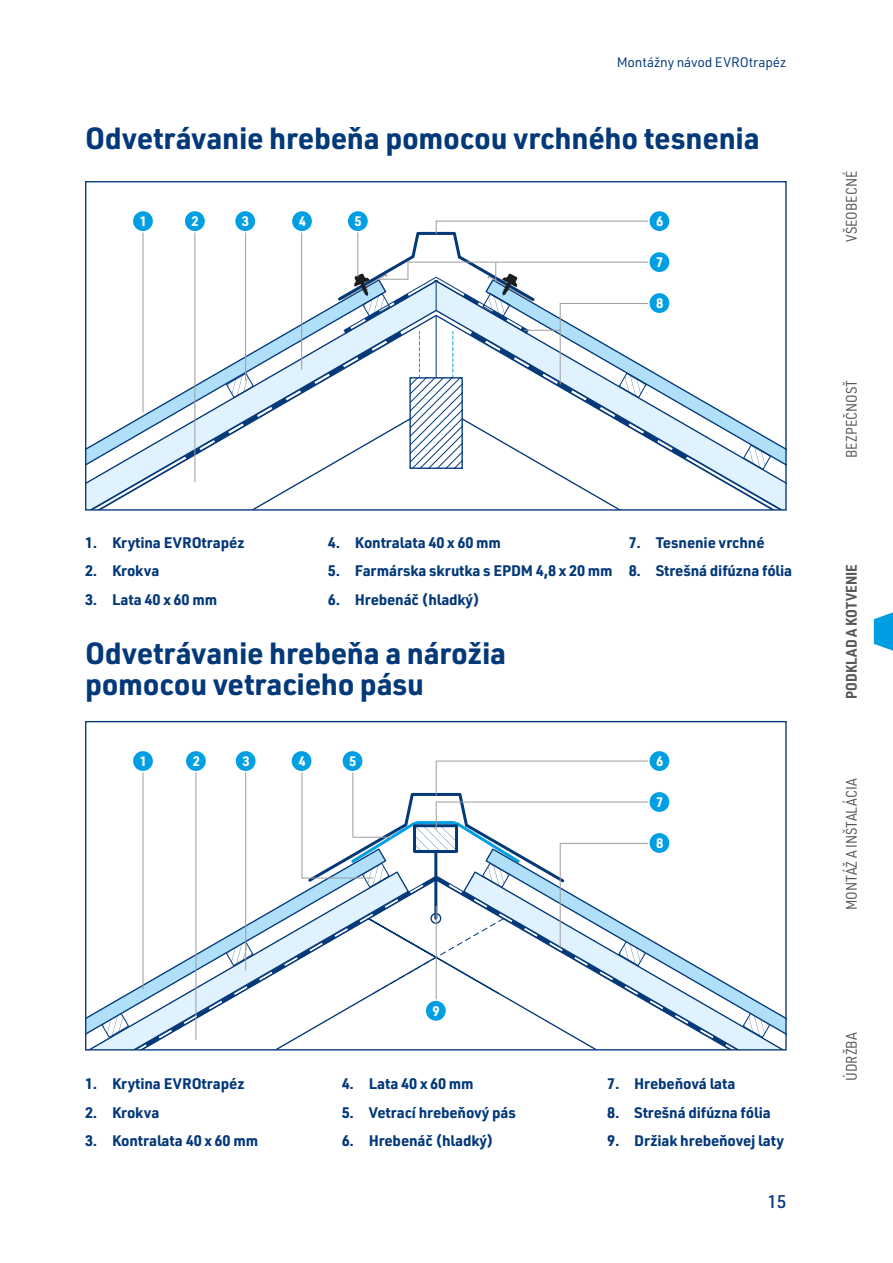
<style>
.page{position:relative;width:893px;height:1263px;background:#fff}
.page>*{position:absolute;margin:0;border:0;box-sizing:border-box;transform-origin:0 0}
.t1{font:700 30px/31.5px "URWDIN";letter-spacing:-.01em;color:#033879}
.t2{font:500 18px "URWDIN";color:#033879}
.t3{font:700 15px "URWDIN";letter-spacing:-.01em;color:#033879}
.t4{font:15px "URWDIN Semi Cond";color:#575756}
.t5{font:700 15px "URWDIN Semi Cond";letter-spacing:.005em;color:#575756}
.t6{font:13.5px "URWDIN";letter-spacing:-.01em;color:#033879}
.t7{font:700 13.5px "URWDIN";color:#fff}
</style>
<div class="page">
<svg style="left:874px;top:612px;width:19px;height:39px"></svg>
<svg style="left:142px;top:279px;width:441px;height:52px"></svg>
<svg style="left:87px;top:331px;width:698px;height:178px"></svg>
<svg style="left:300px;top:382px;width:16px;height:11px"></svg>
<svg style="left:271px;top:398px;width:16px;height:11px"></svg>
<svg style="left:242px;top:415px;width:16px;height:11px"></svg>
<svg style="left:214px;top:431px;width:16px;height:11px"></svg>
<svg style="left:185px;top:448px;width:16px;height:11px"></svg>
<svg style="left:618px;top:372px;width:29px;height:26px"></svg>
<svg style="left:743px;top:444px;width:28px;height:26px"></svg>
<svg style="left:226px;top:372px;width:28px;height:26px"></svg>
<hr style="left:143px;top:220px;width:1px;height:192px;background:#9d9d9d">
<hr style="left:194px;top:220px;width:1px;height:262px;background:#9d9d9d">
<hr style="left:245px;top:220px;width:1px;height:161px;background:#9d9d9d">
<hr style="left:301px;top:220px;width:1px;height:150px;background:#9d9d9d">
<hr style="left:436px;top:221px;width:225px;height:1px;background:#9d9d9d">
<hr style="left:408px;top:262px;width:251px;height:1px;background:#9d9d9d">
<hr style="left:560px;top:303px;width:101px;height:1px;background:#9d9d9d">
<hr style="left:524px;top:330px;width:37px;height:1px;background:#9d9d9d">
<div style="left:132px;top:210px;width:22px;height:22px;background:#009fe3;border-radius:50%"></div>
<div style="left:132px;top:210px;width:22px;height:22px;border:2px solid #fff;border-radius:50%"></div>
<div style="left:184px;top:210px;width:21px;height:22px;background:#009fe3;border-radius:50%"></div>
<div style="left:183px;top:210px;width:23px;height:22px;border:2px solid #fff;border-radius:50%"></div>
<div style="left:291px;top:210px;width:22px;height:22px;background:#009fe3;border-radius:50%"></div>
<div style="left:291px;top:210px;width:22px;height:22px;border:2px solid #fff;border-radius:50%"></div>
<div style="left:235px;top:210px;width:21px;height:22px;background:#009fe3;border-radius:50%"></div>
<div style="left:234px;top:210px;width:23px;height:22px;border:2px solid #fff;border-radius:50%"></div>
<div style="left:347px;top:210px;width:21px;height:22px;background:#009fe3;border-radius:50%"></div>
<div style="left:346px;top:210px;width:23px;height:22px;border:2px solid #fff;border-radius:50%"></div>
<div style="left:649px;top:210px;width:21px;height:22px;background:#009fe3;border-radius:50%"></div>
<div style="left:648px;top:210px;width:23px;height:22px;border:2px solid #fff;border-radius:50%"></div>
<div style="left:649px;top:251px;width:21px;height:22px;background:#009fe3;border-radius:50%"></div>
<div style="left:648px;top:251px;width:23px;height:22px;border:2px solid #fff;border-radius:50%"></div>
<div style="left:649px;top:292px;width:21px;height:22px;background:#009fe3;border-radius:50%"></div>
<div style="left:648px;top:292px;width:23px;height:22px;border:2px solid #fff;border-radius:50%"></div>
<hr style="left:560px;top:303px;width:1px;height:82px;background:#9d9d9d">
<svg style="left:328px;top:221px;width:216px;height:247px"></svg>
<hr style="left:378px;top:279px;width:30px;height:1px;background:#9d9d9d">
<svg style="left:500px;top:896px;width:285px;height:152px"></svg>
<svg style="left:87px;top:847px;width:285px;height:201px"></svg>
<hr style="left:143px;top:761px;width:1px;height:228px;background:#9d9d9d">
<hr style="left:196px;top:761px;width:1px;height:279px;background:#9d9d9d">
<hr style="left:245px;top:761px;width:1px;height:209px;background:#9d9d9d">
<hr style="left:436px;top:761px;width:225px;height:1px;background:#9d9d9d">
<hr style="left:436px;top:802px;width:223px;height:1px;background:#9d9d9d">
<hr style="left:560px;top:843px;width:101px;height:1px;background:#9d9d9d">
<div style="left:132px;top:750px;width:22px;height:22px;background:#009fe3;border-radius:50%"></div>
<div style="left:132px;top:750px;width:22px;height:22px;border:2px solid #fff;border-radius:50%"></div>
<div style="left:185px;top:750px;width:22px;height:22px;background:#009fe3;border-radius:50%"></div>
<div style="left:185px;top:750px;width:22px;height:22px;border:2px solid #fff;border-radius:50%"></div>
<div style="left:235px;top:750px;width:21px;height:22px;background:#009fe3;border-radius:50%"></div>
<div style="left:234px;top:750px;width:23px;height:22px;border:2px solid #fff;border-radius:50%"></div>
<div style="left:291px;top:750px;width:21px;height:22px;background:#009fe3;border-radius:50%"></div>
<div style="left:290px;top:750px;width:23px;height:22px;border:2px solid #fff;border-radius:50%"></div>
<svg style="left:342px;top:750px;width:21px;height:22px"></svg>
<div style="left:341px;top:750px;width:23px;height:22px;border:2px solid #fff;border-radius:50%"></div>
<div style="left:649px;top:750px;width:21px;height:22px;background:#009fe3;border-radius:50%"></div>
<div style="left:648px;top:750px;width:23px;height:22px;border:2px solid #fff;border-radius:50%"></div>
<div style="left:649px;top:791px;width:21px;height:22px;background:#009fe3;border-radius:50%"></div>
<div style="left:648px;top:791px;width:23px;height:22px;border:2px solid #fff;border-radius:50%"></div>
<div style="left:649px;top:832px;width:21px;height:22px;background:#009fe3;border-radius:50%"></div>
<div style="left:648px;top:832px;width:23px;height:22px;border:2px solid #fff;border-radius:50%"></div>
<svg style="left:297px;top:757px;width:279px;height:238px"></svg>
<hr style="left:436px;top:906px;width:1px;height:105px;background:#9d9d9d">
<hr style="left:436px;top:761px;width:1px;height:34px;background:#9d9d9d">
<div style="left:425px;top:1000px;width:21px;height:21px;background:#009fe3;border-radius:50%"></div>
<div style="left:424px;top:999px;width:23px;height:23px;border:2px solid #fff;border-radius:50%"></div>
<p class="t6" style="left:617px;top:53px;width:171px">Montážny návod EVROtrapéz</p>
<h1 class="t1" style="left:85px;top:121px;width:676px">Odvetrávanie hrebeňa pomocou vrchného tesnenia</h1>
<p class="t7" style="left:140px;top:212px;width:9px">1</p>
<p class="t7" style="left:192px;top:212px;width:9px">2</p>
<p class="t7" style="left:242px;top:212px;width:9px">3</p>
<p class="t7" style="left:299px;top:212px;width:9px">4</p>
<p class="t7" style="left:355px;top:212px;width:9px">5</p>
<p class="t7" style="left:656px;top:212px;width:9px">6</p>
<p class="t7" style="left:656px;top:253px;width:9px">7</p>
<p class="t7" style="left:656px;top:294px;width:9px">8</p>
<p class="t3" style="left:85px;top:532px;width:161px">1. Krytina EVROtrapéz</p>
<p class="t3" style="left:85px;top:561px;width:76px">2. Krokva</p>
<p class="t3" style="left:85px;top:589px;width:134px">3. Lata 40 x 60 mm</p>
<p class="t3" style="left:328px;top:532px;width:175px">4. Kontralata 40 x 60 mm</p>
<p class="t3" style="left:328px;top:561px;width:286px">5. Farmárska skrutka s EPDM 4,8 x 20 mm</p>
<p class="t3" style="left:328px;top:589px;width:154px">6. Hrebenáč (hladký)</p>
<h1 class="t1" style="left:85px;top:636px;width:423px">Odvetrávanie hrebeňa a nárožia pomocou vetracieho pásu</h1>
<p class="t3" style="left:629px;top:532px;width:137px">7. Tesnenie vrchné</p>
<p class="t3" style="left:629px;top:561px;width:165px">8. Strešná difúzna fólia</p>
<p class="t7" style="left:140px;top:752px;width:9px">1</p>
<p class="t7" style="left:193px;top:752px;width:9px">2</p>
<p class="t7" style="left:242px;top:752px;width:9px">3</p>
<p class="t7" style="left:298px;top:752px;width:9px">4</p>
<p class="t7" style="left:349px;top:752px;width:9px">5</p>
<p class="t7" style="left:656px;top:752px;width:9px">6</p>
<p class="t7" style="left:656px;top:793px;width:9px">7</p>
<p class="t7" style="left:656px;top:834px;width:9px">8</p>
<p class="t3" style="left:85px;top:1074px;width:161px">1. Krytina EVROtrapéz</p>
<p class="t3" style="left:85px;top:1102px;width:76px">2. Krokva</p>
<p class="t3" style="left:85px;top:1131px;width:175px">3. Kontralata 40 x 60 mm</p>
<p class="t7" style="left:433px;top:1001px;width:9px">9</p>
<p class="t3" style="left:342px;top:1074px;width:134px">4. Lata 40 x 60 mm</p>
<p class="t3" style="left:342px;top:1102px;width:176px">5. Vetrací hrebeňový pás</p>
<p class="t3" style="left:342px;top:1131px;width:154px">6. Hrebenáč (hladký)</p>
<p class="t3" style="left:607px;top:1074px;width:130px">7. Hrebeňová lata</p>
<p class="t3" style="left:607px;top:1102px;width:165px">8. Strešná difúzna fólia</p>
<p class="t3" style="left:607px;top:1131px;width:178px">9. Držiak hrebeňovej laty</p>
<p class="t2" style="left:767px;top:1189px;width:21px">15</p>
<p class="t4" style="left:842px;top:242px;width:72px;rotate:-90deg">VŠEOBECNÉ</p>
<p class="t4" style="left:842px;top:458px;width:80px;rotate:-90deg">BEZPEČNOSŤ</p>
<p class="t5" style="left:841px;top:699px;width:136px;rotate:-90deg">PODKLAD A KOTVENIE</p>
<p class="t4" style="left:842px;top:910px;width:134px;rotate:-90deg">MONTÁŽ A INŠTALÁCIA</p>
<p class="t4" style="left:842px;top:1081px;width:50px;rotate:-90deg">ÚDRŽBA</p>
</div>
